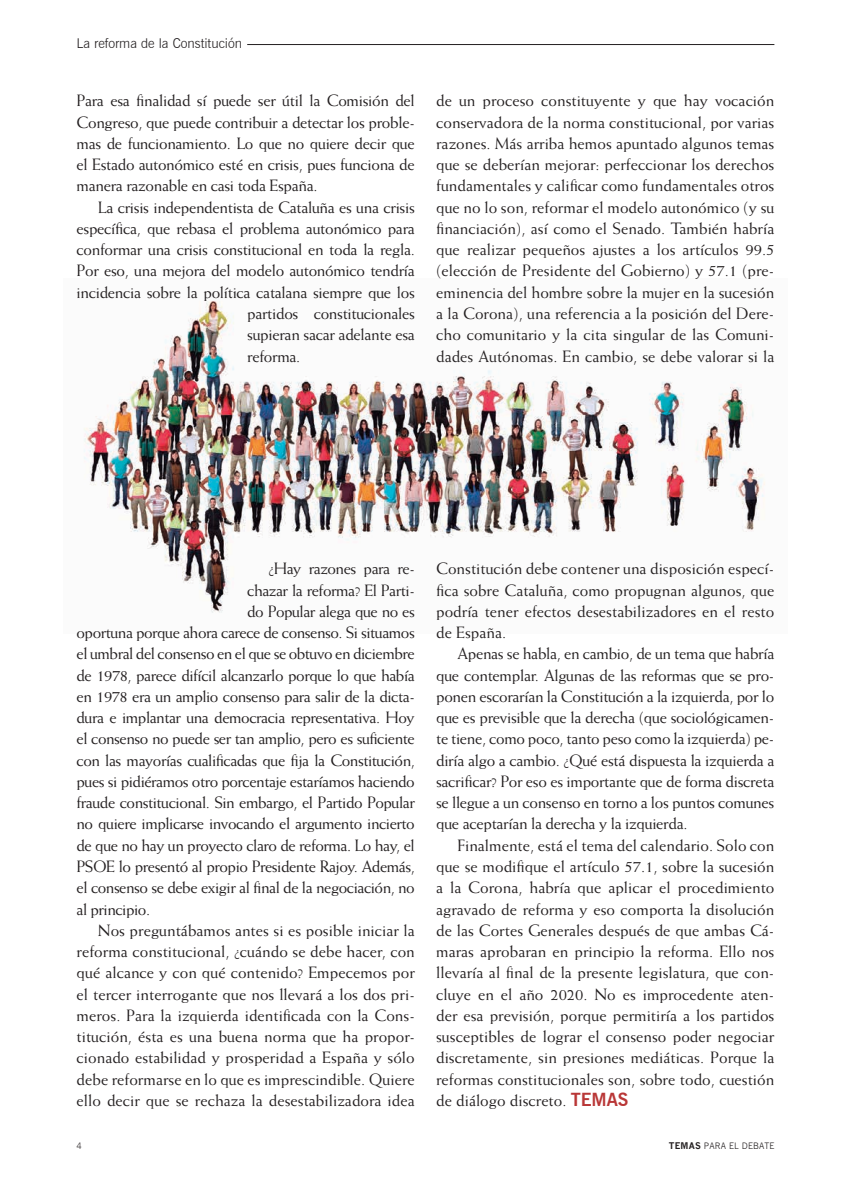
<style>
.page{position:relative;width:851px;height:1191px;background:#fff}
.page>*{position:absolute;margin:0;border:0;box-sizing:border-box;transform-origin:0 0}
.t1{font:16.5px/21.3px "Weiss Std";letter-spacing:-.03em;color:#231f20;text-align:justify}
.t2{font:300 13.5px "News Gothic BT";color:#231f20}
.t3{font:300 9px "News Gothic BT";letter-spacing:.02em;color:#231f20}
.s1{font-family:"News Gothic BT";font-weight:700;font-size:18px;color:#b93737}
.s2{font-family:"News Gothic";font-weight:700}
</style>
<div class="page">
<img style="left:84px;top:301px;width:681px;height:312px">
<hr style="left:247px;top:44px;width:527px;height:1px;background:#231f20">
<p class="t2" style="left:77px;top:35px;width:167px">La reforma de la Constitución</p>
<p class="t1" style="left:77px;top:90px;width:340px">Para esa finalidad sí puede ser útil la Comisión del Congreso, que puede contribuir a detectar los proble&shy;mas de funcionamiento. Lo que no quiere decir que el Estado autonómico esté en crisis, pues funciona de manera razonable en casi toda España.</p>
<p class="t1" style="left:98px;top:196px;width:318px">La crisis independentista de Cataluña es una crisis</p>
<p class="t1" style="left:77px;top:217px;width:340px">específica, que rebasa el problema autonómico para</p>
<p class="t1" style="left:77px;top:239px;width:340px">conformar una crisis constitucional en toda la regla.</p>
<p class="t1" style="left:77px;top:260px;width:340px">Por eso, una mejora del modelo autonómico tendría</p>
<p class="t1" style="left:77px;top:281px;width:340px">incidencia sobre la política catalana siempre que los</p>
<p class="t1" style="left:247px;top:302px;width:169px">partidos constitucionales</p>
<p class="t1" style="left:247px;top:324px;width:169px">supieran sacar adelante esa</p>
<p class="t1" style="left:247px;top:345px;width:55px">reforma.</p>
<p class="t1" style="left:436px;top:90px;width:340px">de un proceso constituyente y que hay vocación conservadora de la norma constitucional, por varias razones. Más arriba hemos apuntado algunos temas que se deberían mejorar: perfeccionar los derechos fundamentales y calificar como fundamentales otros que no lo son, reformar el modelo autonómico (y su financiación), así como el Senado. También habría que realizar pequeños ajustes a los artículos 99.5 (elección de Presidente del Gobierno) y 57.1 (pre&shy;eminencia del hombre sobre la mujer en la sucesión a la Corona), una referencia a la posición del Dere&shy;cho comunitario y la cita singular de las Comuni&shy;dades Autónomas. En cambio, se debe valorar si la</p>
<p class="t1" style="left:268px;top:558px;width:148px">¿Hay razones para re-</p>
<p class="t1" style="left:247px;top:579px;width:169px">chazar la reforma? El Parti-</p>
<p class="t1" style="left:247px;top:600px;width:169px">do Popular alega que no es</p>
<p class="t1" style="left:77px;top:621px;width:340px">oportuna porque ahora carece de consenso. Si situamos</p>
<p class="t1" style="left:77px;top:643px;width:340px">el umbral del consenso en el que se obtuvo en diciembre</p>
<p class="t1" style="left:77px;top:664px;width:340px">de 1978, parece difícil alcanzarlo porque lo que había</p>
<p class="t1" style="left:77px;top:685px;width:340px">en 1978 era un amplio consenso para salir de la dicta-</p>
<p class="t1" style="left:77px;top:706px;width:340px">dura e implantar una democracia representativa. Hoy</p>
<p class="t1" style="left:77px;top:728px;width:340px">el consenso no puede ser tan amplio, pero es suficiente</p>
<p class="t1" style="left:77px;top:749px;width:340px">con las mayorías cualificadas que fija la Constitución,</p>
<p class="t1" style="left:77px;top:770px;width:340px">pues si pidiéramos otro porcentaje estaríamos haciendo</p>
<p class="t1" style="left:77px;top:791px;width:340px">fraude constitucional. Sin embargo, el Partido Popular</p>
<p class="t1" style="left:77px;top:813px;width:340px">no quiere implicarse invocando el argumento incierto</p>
<p class="t1" style="left:77px;top:834px;width:339px">de que no hay un proyecto claro de reforma. Lo hay, el</p>
<p class="t1" style="left:77px;top:855px;width:340px">PSOE lo presentó al propio Presidente Rajoy. Además,</p>
<p class="t1" style="left:77px;top:876px;width:340px">el consenso se debe exigir al final de la negociación, no</p>
<p class="t1" style="left:77px;top:898px;width:75px">al principio.</p>
<p class="t1" style="left:77px;top:919px;width:340px;text-indent:21px">Nos preguntábamos antes si es posible iniciar la reforma constitucional, ¿cuándo se debe hacer, con qué alcance y con qué contenido? Empecemos por el tercer interrogante que nos llevará a los dos pri&shy;meros. Para la izquierda identificada con la Cons&shy;titución, ésta es una buena norma que ha propor&shy;cionado estabilidad y prosperidad a España y sólo debe reformarse en lo que es imprescindible. Quiere ello decir que se rechaza la desestabilizadora idea</p>
<p class="t1" style="left:436px;top:558px;width:340px">Constitución debe contener una disposición especí&shy;fica sobre Cataluña, como propugnan algunos, que podría tener efectos desestabilizadores en el resto de España.</p>
<p class="t1" style="left:436px;top:643px;width:340px;text-indent:21px">Apenas se habla, en cambio, de un tema que habría que contemplar. Algunas de las reformas que se pro&shy;ponen escorarían la Constitución a la izquierda, por lo que es previsible que la derecha (que sociológicamen&shy;te tiene, como poco, tanto peso como la izquierda) pe&shy;diría algo a cambio. ¿Qué está dispuesta la izquierda a sacrificar? Por eso es importante que de forma discreta se llegue a un consenso en torno a los puntos comunes que aceptarían la derecha y la izquierda.</p>
<p class="t1" style="left:436px;top:834px;width:340px;text-indent:21px">Finalmente, está el tema del calendario. Solo con que se modifique el artículo 57.1, sobre la sucesión a la Corona, habría que aplicar el procedimiento agravado de reforma y eso comporta la disolución de las Cortes Generales después de que ambas Cá&shy;maras aprobaran en principio la reforma. Ello nos llevaría al final de la presente legislatura, que con&shy;cluye en el año 2020. No es improcedente aten&shy;der esa previsión, porque permitiría a los partidos susceptibles de lograr el consenso poder negociar discretamente, sin presiones mediáticas. Porque la reformas constitucionales son, sobre todo, cuestión de diálogo discreto. <span class="s1">TEMAS</span></p>
<p class="t3" style="left:77px;top:1140px;width:7px">4</p>
<p class="t3" style="left:668px;top:1140px;width:107px"><span class="s2">TEMAS</span> PARA EL DEBATE</p>
</div>
